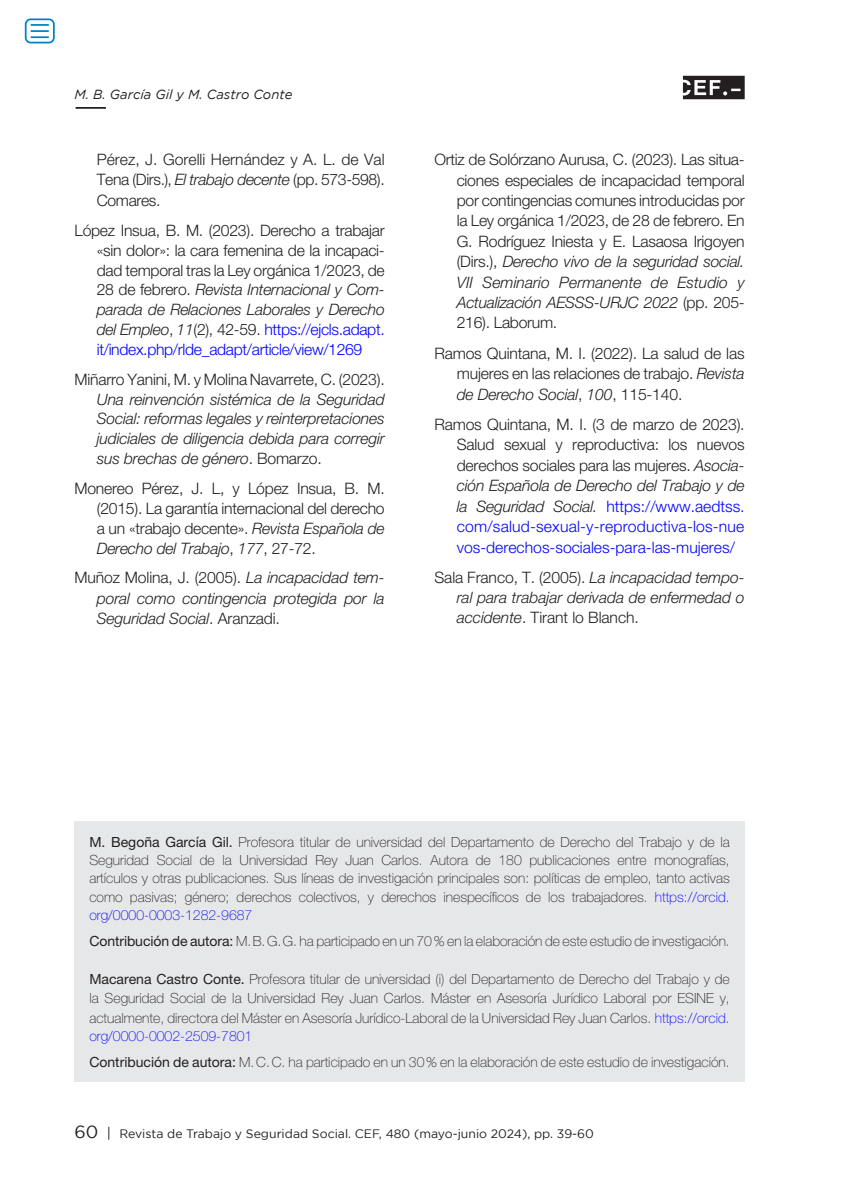
<style>
.page{position:relative;width:844px;height:1191px;background:#fff}
.page>*{position:absolute;margin:0;border:0;box-sizing:border-box;transform-origin:0 0}
.ref__bibliograficas{font:300 15.75px/20.5px "Helvetica Neue LT Std";letter-spacing:-.015em;color:#231f20;text-align:justify}
.ref__bibliograficas-2{font:italic 300 15.75px/19.8px "Helvetica Neue LT Std";letter-spacing:-.01em;color:#231f20;text-align:justify}
.ref__bibliograficas-3{font:100 14px/18.4px "Helvetica Neue LT Std";color:#231f20}
.t1{font:italic 13.12px "Gotham";color:#231f20}
.t2{font:12.25px "Gotham";color:#231f20}
.s1{font-style:italic}
.s2{color:#00f}
.s3{font-style:normal}
.s4{font-weight:400}
.s5{font-size:17.5px}
.s6{font-size:14px}
</style>
<div class="page">
<svg style="left:682px;top:76px;width:62px;height:23px"></svg>
<hr style="left:76px;top:107px;width:30px;height:2px;background:#231f20">
<div style="left:74px;top:821px;width:670px;height:260px;background:#e6e7e9"></div>
<div style="left:25px;top:18px;width:30px;height:25px;border:2px solid #0082c8;border-radius:5px"></div>
<svg style="left:31px;top:24px;width:18px;height:14px"></svg>
<p class="t1" style="left:74px;top:87px;width:219px">M. B. García Gil y M. Castro Conte</p>
<p class="ref__bibliograficas" style="left:97px;top:149px;width:289px">Pérez, J. Gorelli Hernández y A. L. de Val Tena (Dirs.), <span class="s1">El trabajo decente</span> (pp. 573-598).<br>Comares.</p>
<p class="ref__bibliograficas" style="left:97px;top:220px;width:289px;line-height:19.8px;text-indent:-22px">López Insua, B. M. (2023). Derecho a trabajar «sin dolor»: la cara femenina de la incapaci&shy;dad temporal tras la Ley orgánica 1/2023, de 28 de febrero. <span class="s1">Revista Internacional y Com&shy;parada de Relaciones Laborales y Derecho del Empleo</span>, <span class="s1">11</span>(2), 42-59. <span class="s2">https://ejcls.adapt. it/index.php/rlde_adapt/article/view/1269</span></p>
<p class="ref__bibliograficas-2" style="left:97px;top:369px;width:289px;text-indent:-22px"><span class="s3">Miñarro Yanini, M. y Molina Navarrete, C. (2023).<br></span>Una reinvención sistémica de la Seguridad Social: reformas legales y reinterpretaciones judiciales de diligencia debida para corregir sus brechas de género<span class="s3">. Bomarzo.</span></p>
<p class="ref__bibliograficas" style="left:97px;top:478px;width:289px;line-height:19.8px;text-indent:-22px">Monereo Pérez, J. L, y López Insua, B. M. (2015). La garantía internacional del derecho a un «trabajo decente». <span class="s1">Revista Española de Derecho del Trabajo</span>, <span class="s1">177</span>, 27-72.</p>
<p class="ref__bibliograficas-2" style="left:97px;top:567px;width:289px;line-height:20.3px;text-indent:-22px"><span class="s3">Muñoz Molina, J. (2005).</span> La incapacidad tem&shy;poral como contingencia protegida por la Seguridad Social<span class="s3">. Aranzadi.</span></p>
<p class="ref__bibliograficas" style="left:456px;top:149px;width:289px;text-indent:-22px">Ortiz de Solórzano Aurusa, C. (2023). Las situa&shy;ciones especiales de incapacidad temporal por contingencias comunes introducidas por la Ley orgánica 1/2023, de 28 de febrero. En G. Rodríguez Iniesta y E. Lasaosa Irigoyen (Dirs.), <span class="s1">Derecho vivo de la seguridad social.<br>VII Seminario Permanente de Estudio y Actualización AESSS-URJC 2022</span> (pp. 205- 216). Laborum.</p>
<p class="ref__bibliograficas" style="left:456px;top:343px;width:289px;text-indent:-22px">Ramos Quintana, M. I. (2022). La salud de las mujeres en las relaciones de trabajo. <span class="s1">Revista de Derecho Social</span>, <span class="s1">100</span>, 115-140.</p>
<p class="ref__bibliograficas" style="left:456px;top:414px;width:289px;text-indent:-22px">Ramos Quintana, M. I. (3 de marzo de 2023).<br>Salud sexual y reproductiva: los nuevos derechos sociales para las mujeres. <span class="s1">Asocia&shy;ción Española de Derecho del Trabajo y de la Seguridad Social.</span> <span class="s2">https://www.aedtss. com/salud-sexual-y-reproductiva-los-nue vos-derechos-sociales-para-las-mujeres/</span></p>
<p class="ref__bibliograficas-2" style="left:456px;top:567px;width:289px;text-indent:-22px"><span class="s3">Sala Franco, T. (2005).</span> La incapacidad tempo&shy;ral para trabajar derivada de enfermedad o accidente<span class="s3">. Tirant lo Blanch.</span></p>
<p class="ref__bibliograficas-3" style="left:89px;top:832px;width:641px;text-align:justify"><span class="s4">M. Begoña García Gil.</span> Profesora titular de universidad del Departamento de Derecho del Trabajo y de la Seguridad Social de la Universidad Rey Juan Carlos. Autora de 180 publicaciones entre monografías, artículos y otras publicaciones. Sus líneas de investigación principales son: políticas de empleo, tanto activas como pasivas; género; derechos colectivos, y derechos inespecíficos de los trabajadores. <span class="s2">https://orcid. org/0000-0003-1282-9687</span></p>
<p class="ref__bibliograficas-3" style="left:89px;top:931px;width:641px"><span class="s4">Contribución de autora:</span> M.B.G.G. ha participado en un 70% en la elaboración de este estudio de investigación.</p>
<p class="ref__bibliograficas-3" style="left:89px;top:970px;width:641px"><span class="s4">Macarena Castro Conte.</span> Profesora titular de universidad (i) del Departamento de Derecho del Trabajo y de la Seguridad Social de la Universidad Rey Juan Carlos. Máster en Asesoría Jurídico Laboral por ESINE y,</p>
<p class="ref__bibliograficas-3" style="left:89px;top:1008px;width:641px">actualmente, directora del Máster en Asesoría Jurídico-Laboral de la Universidad Rey Juan Carlos. <span class="s2">https://orcid. org/0000-0002-2509-7801</span></p>
<p class="ref__bibliograficas-3" style="left:89px;top:1052px;width:641px"><span class="s4">Contribución de autora:</span> M.C.C. ha participado en un 30% en la elaboración de este estudio de investigación.</p>
<p class="t2" style="left:74px;top:1127px;width:521px"><span class="s5">60</span> <span class="s6">|</span> Revista de Trabajo y Seguridad Social. CEF, 480 (mayo-junio 2024), pp. 39-60</p>
</div>
